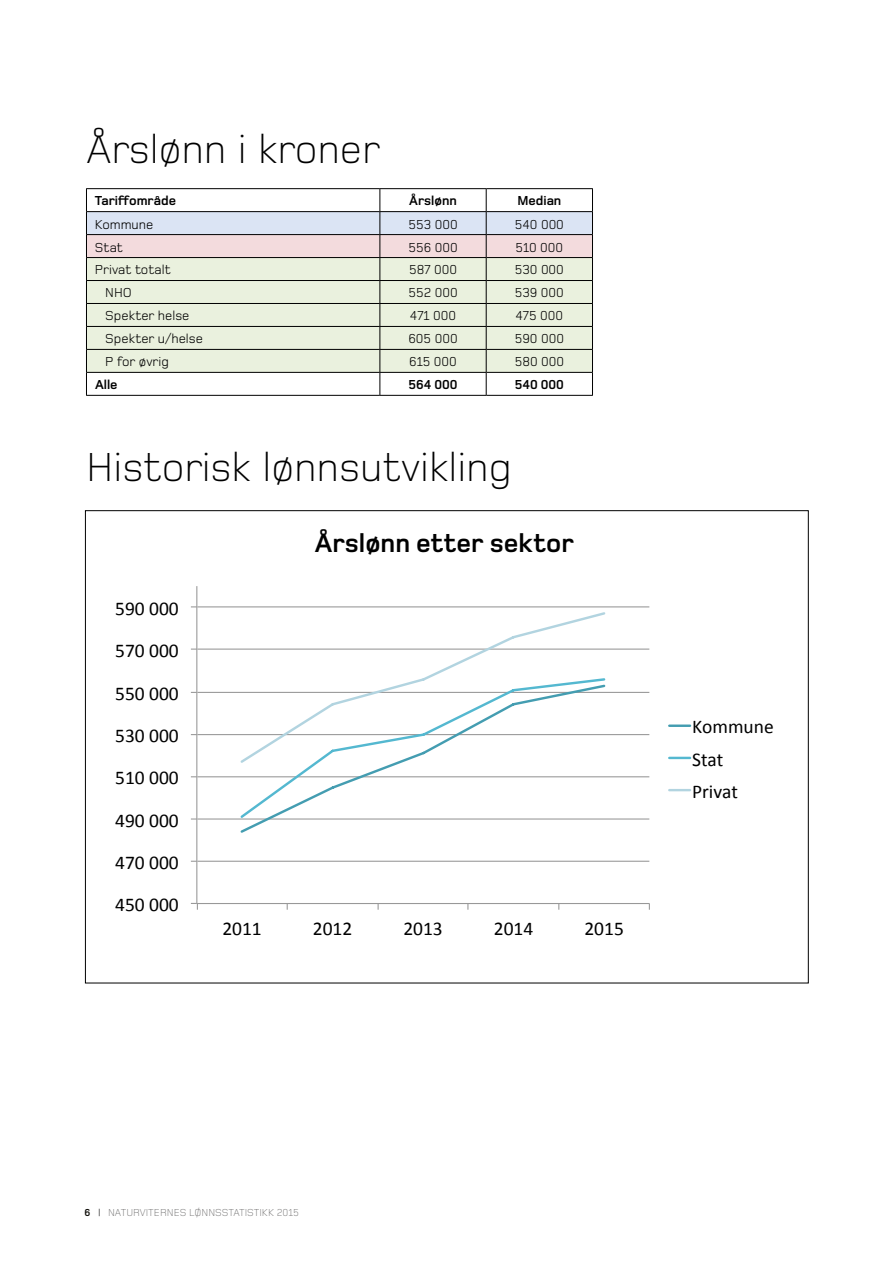
<style>
.page{position:relative;width:893px;height:1263px;background:#fff}
.page>*{position:absolute;margin:0;border:0;box-sizing:border-box;transform-origin:0 0}
.t1{font:300 42px "Foundry Monoline";color:#000}
.t2{font:700 27px "Foundry Monoline";color:#000}
.t3{font:19.5px/32.2px "Calibri";color:#000}
.t4{font:13.5px "Foundry Monoline";color:#000}
.t5{font:700 13.5px "Foundry Monoline";color:#000}
.t6{font:300 10.5px "Foundry Monoline";color:#706f6f}
.t7{font:700 10.5px "Foundry Monoline";color:#12110c}
</style>
<div class="page">
<hr style="left:86px;top:188px;width:294px;height:1px;background:#000">
<hr style="left:380px;top:188px;width:106px;height:1px;background:#000">
<hr style="left:486px;top:188px;width:107px;height:1px;background:#000">
<svg style="left:86px;top:189px;width:507px;height:206px"></svg>
<hr style="left:86px;top:395px;width:294px;height:1px;background:#000">
<hr style="left:380px;top:395px;width:106px;height:1px;background:#000">
<hr style="left:486px;top:395px;width:107px;height:1px;background:#000">
<hr style="left:197px;top:861px;width:452px;height:1px;background:#989898">
<hr style="left:197px;top:818px;width:452px;height:1px;background:#989898">
<hr style="left:197px;top:776px;width:452px;height:1px;background:#989898">
<hr style="left:197px;top:734px;width:452px;height:1px;background:#989898">
<hr style="left:197px;top:692px;width:452px;height:1px;background:#989898">
<hr style="left:197px;top:648px;width:452px;height:2px;background:#989898">
<hr style="left:197px;top:606px;width:452px;height:1px;background:#989898">
<hr style="left:196px;top:586px;width:1px;height:317px;background:#989898">
<svg style="left:191px;top:648px;width:6px;height:2px"></svg>
<hr style="left:197px;top:903px;width:452px;height:1px;background:#989898">
<svg style="left:191px;top:903px;width:7px;height:7px"></svg>
<svg style="left:238px;top:765px;width:369px;height:55px"></svg>
<svg style="left:238px;top:612px;width:369px;height:153px"></svg>
<hr style="left:669px;top:724px;width:21px;height:3px;background:#449db1">
<hr style="left:669px;top:757px;width:21px;height:2px;background:#54b8d0">
<hr style="left:669px;top:789px;width:21px;height:2px;background:#b2d4e0">
<h1 class="t1" style="left:86px;top:126px;width:296px">Årslønn i kroner</h1>
<p class="t5" style="left:95px;top:194px;width:83px">Tariffområde</p>
<p class="t5" style="left:409px;top:194px;width:49px">Årslønn</p>
<p class="t5" style="left:517px;top:194px;width:45px">Median</p>
<p class="t4" style="left:95px;top:217px;width:60px">Kommune</p>
<p class="t4" style="left:408px;top:217px;width:51px">553 000</p>
<p class="t4" style="left:515px;top:217px;width:51px">540 000</p>
<p class="t4" style="left:95px;top:240px;width:30px">Stat</p>
<p class="t4" style="left:408px;top:240px;width:51px">556 000</p>
<p class="t4" style="left:515px;top:240px;width:49px">510 000</p>
<p class="t4" style="left:95px;top:263px;width:77px">Privat totalt</p>
<p class="t4" style="left:409px;top:263px;width:49px">587 000</p>
<p class="t4" style="left:515px;top:263px;width:51px">530 000</p>
<p class="t4" style="left:105px;top:286px;width:28px">NHO</p>
<p class="t4" style="left:408px;top:286px;width:51px">552 000</p>
<p class="t4" style="left:515px;top:286px;width:51px">539 000</p>
<p class="t4" style="left:105px;top:309px;width:86px">Spekter helse</p>
<p class="t4" style="left:410px;top:309px;width:48px">471 000</p>
<p class="t4" style="left:515px;top:309px;width:49px">475 000</p>
<p class="t4" style="left:105px;top:332px;width:99px">Spekter u/helse</p>
<p class="t4" style="left:408px;top:332px;width:51px">605 000</p>
<p class="t4" style="left:515px;top:332px;width:51px">590 000</p>
<p class="t4" style="left:105px;top:355px;width:65px">P for øvrig</p>
<p class="t4" style="left:409px;top:355px;width:49px">615 000</p>
<p class="t4" style="left:515px;top:355px;width:51px">580 000</p>
<p class="t5" style="left:95px;top:377px;width:24px">Alle</p>
<p class="t5" style="left:408px;top:377px;width:51px">564 000</p>
<p class="t5" style="left:515px;top:377px;width:51px">540 000</p>
<h1 class="t1" style="left:86px;top:444px;width:427px">Historisk lønnsutvikling</h1>
<h3 class="t3" style="left:115px;top:592px;width:65px">590 000</h3>
<h3 class="t3" style="left:115px;top:635px;width:65px">570 000</h3>
<h3 class="t3" style="left:115px;top:677px;width:65px">550 000</h3>
<h3 class="t3" style="left:115px;top:719px;width:65px">530 000</h3>
<h3 class="t3" style="left:115px;top:762px;width:65px">510 000</h3>
<h3 class="t3" style="left:115px;top:804px;width:65px">490 000</h3>
<h3 class="t3" style="left:115px;top:846px;width:65px">470 000</h3>
<h3 class="t3" style="left:115px;top:888px;width:65px">450 000</h3>
<h2 class="t2" style="left:315px;top:528px;width:261px">Årslønn etter sektor</h2>
<h3 class="t3" style="left:222px;top:913px;width:41px">2011</h3>
<h3 class="t3" style="left:313px;top:913px;width:41px">2012</h3>
<h3 class="t3" style="left:403px;top:913px;width:41px">2013</h3>
<h3 class="t3" style="left:494px;top:913px;width:41px">2014</h3>
<h3 class="t3" style="left:584px;top:913px;width:41px">2015</h3>
<h3 class="t3" style="left:692px;top:710px;width:83px">Kommune<br>Stat<br>Privat</h3>
<p class="t7" style="left:84px;top:1207px;width:7px">6</p>
<p class="t6" style="left:108px;top:1207px;width:192px">NATURVITERNES LØNNSSTATISTIKK 2015</p>
</div>
